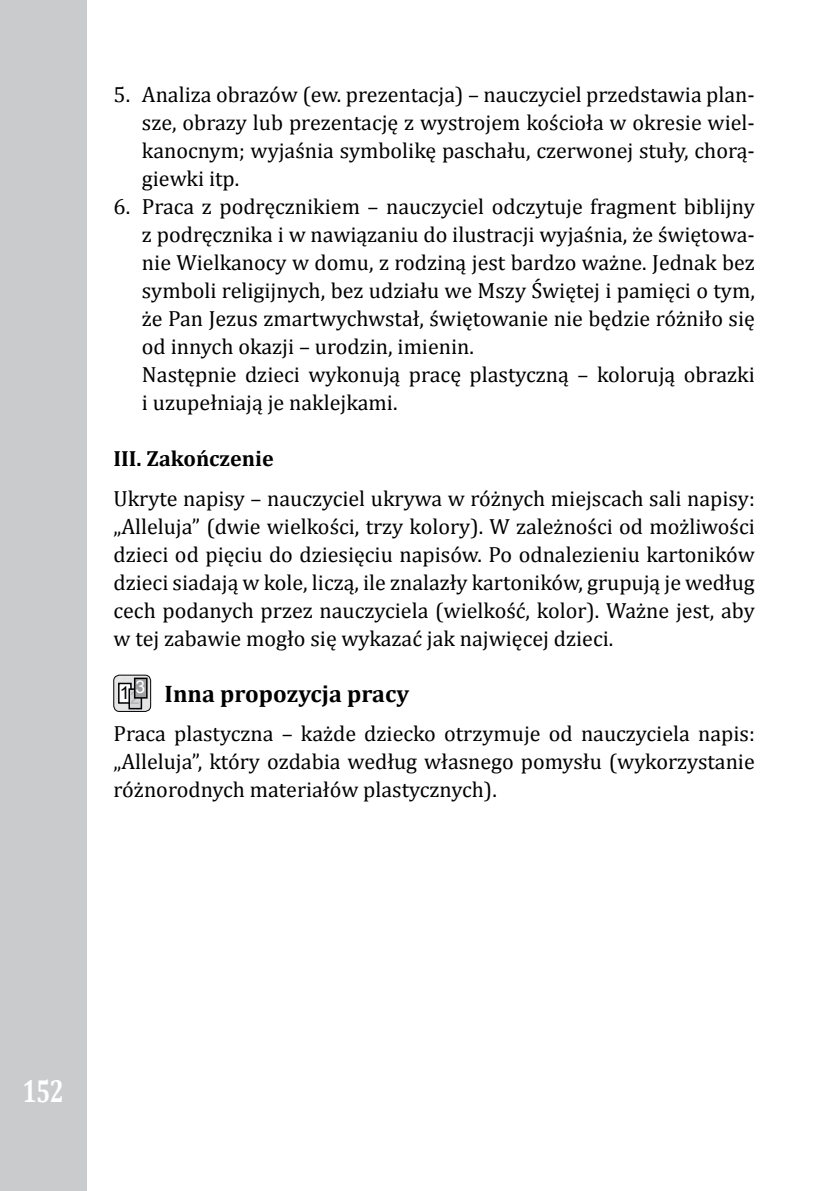
<style>
.page{position:relative;width:840px;height:1191px;background:#fff}
.page>*{position:absolute;margin:0;border:0;box-sizing:border-box;transform-origin:0 0}
.t1{font:700 32px "Cambria";color:#fff;scale:.75 1}
.t2{font:700 24px "Cambria";color:#000}
.t3{font:22px/28px "Cambria";color:#000;text-align:justify}
.t4{font:700 22px "Cambria";color:#000}
.t5{font:17.6px "Arial";color:#000}
.t6{font:17.6px "Arial";color:#fff}
.s1{color:#b5b7b8}
</style>
<div class="page">
<div style="left:0;top:0;width:86px;height:1191px;background:#c9cbcc"></div>
<img style="left:114px;top:675px;width:36px;height:36px">
<div style="left:113px;top:675px;width:38px;height:36px;border:1px solid #000;border-radius:6px"></div>
<div style="left:119px;top:683px;width:12px;height:20px;background:#fff"></div>
<div style="left:118px;top:682px;width:14px;height:21px;border:1px solid #000"></div>
<div style="left:129px;top:689px;width:12px;height:19px;background:#d5d6d7"></div>
<div style="left:128px;top:688px;width:14px;height:21px;border:1px solid #000"></div>
<div style="left:135px;top:678px;width:12px;height:20px;background:#9ea0a2"></div>
<div style="left:134px;top:677px;width:13px;height:21px;border:1px solid #000"></div>
<p class="t3" style="left:142px;top:81px;width:614px;text-indent:-28px">5. Analiza obrazów (ew. prezentacja) – nauczyciel przedstawia plan&shy;sze, obrazy lub prezentację z wystrojem kościoła w okresie wiel&shy;kanocnym; wyjaśnia symbolikę paschału, czerwonej stuły, chorą&shy;giewki itp.</p>
<p class="t3" style="left:142px;top:193px;width:614px;text-align:left;text-indent:-28px">6. Praca z podręcznikiem – nauczyciel odczytuje fragment biblijny z podręcznika i w nawiązaniu do ilustracji wyjaśnia, że świętowa&shy;nie Wielkanocy w domu, z rodziną jest bardzo ważne. Jednak bez symboli religijnych, bez udziału we Mszy Świętej i pamięci o tym, że Pan Jezus zmartwychwstał, świętowanie nie będzie różniło się od innych okazji – urodzin, imienin.<br>Następnie dzieci wykonują pracę plastyczną – kolorują obrazki i uzupełniają je naklejkami.</p>
<p class="t4" style="left:113px;top:443px;width:162px">III. Zakończenie</p>
<p class="t3" style="left:113px;top:484px;width:642px">Ukryte napisy – nauczyciel ukrywa w różnych miejscach sali napisy: „Alleluja” (dwie wielkości, trzy kolory). W zależności od możliwości dzieci od pięciu do dziesięciu napisów. Po odnalezieniu kartoników dzieci siadają w kole, liczą, ile znalazły kartoników, grupują je według cech podanych przez nauczyciela (wielkość, kolor). Ważne jest, aby w tej zabawie mogło się wykazać jak najwięcej dzieci.</p>
<p class="t2" style="left:164px;top:676px;width:246px">Inna propozycja pracy</p>
<p class="t3" style="left:113px;top:719px;width:642px">Praca plastyczna – każde dziecko otrzymuje od nauczyciela napis: „Alleluja”, który ozdabia według własnego pomysłu (wykorzystanie różnorodnych materiałów plastycznych).</p>
<p class="t6" style="left:136px;top:675px;width:11px">3</p>
<p class="t5" style="left:120px;top:681px;width:22px">1<span class="s1">2</span></p>
<h1 class="t1" style="left:22px;top:1068px;width:57px">152</h1>
</div>
